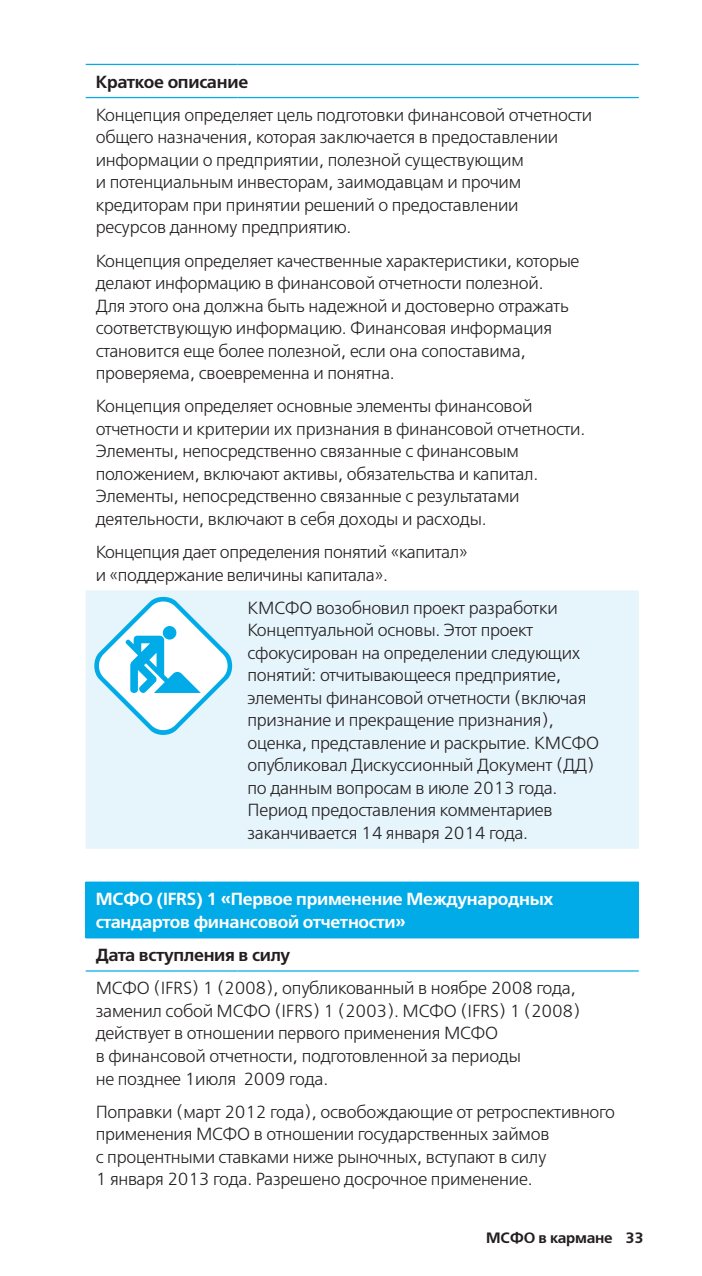
<style>
.page{position:relative;width:702px;height:1276px;background:#fff}
.page>*{position:absolute;margin:0;border:0;box-sizing:border-box;transform-origin:0 0}
.t1{font:300 17.5px/22.5px "Free Set";letter-spacing:-.015em;color:#231f20}
.t2{font:600 17.5px/22.5px "Free Set";letter-spacing:-.015em;color:#fff}
.t3{font:600 17.5px "Free Set";letter-spacing:-.015em;color:#231f20}
.t4{font:600 15px "Free Set";letter-spacing:-.015em;color:#231f20}
</style>
<div class="page">
<div style="left:86px;top:590px;width:552px;height:259px;background:#e6f4fb"></div>
<div style="left:86px;top:882px;width:552px;height:56px;background:#00abe7"></div>
<hr style="left:86px;top:64px;width:151px;height:1px;background:#00abe7">
<hr style="left:237px;top:64px;width:401px;height:1px;background:#00abe7">
<hr style="left:86px;top:97px;width:151px;height:1px;background:#00abe7">
<hr style="left:237px;top:97px;width:401px;height:1px;background:#00abe7">
<hr style="left:86px;top:881px;width:151px;height:2px;background:#00abe7">
<hr style="left:237px;top:881px;width:401px;height:2px;background:#00abe7">
<hr style="left:86px;top:970px;width:151px;height:1px;background:#00abe7">
<hr style="left:237px;top:970px;width:401px;height:1px;background:#00abe7">
<svg style="left:93px;top:595px;width:141px;height:142px"></svg>
<p class="t3" style="left:96px;top:71px;width:154px">Краткое описание</p>
<p class="t1" style="left:96px;top:104px;width:498px">Концепция определяет цель подготовки финансовой отчетности общего назначения, которая заключается в предоставлении информации о предприятии, полезной существующим<br>и потенциальным инвесторам, заимодавцам и прочим кредиторам при принятии решений о предоставлении ресурсов данному предприятию.</p>
<p class="t1" style="left:96px;top:250px;width:485px">Концепция определяет качественные характеристики, которые делают информацию в финансовой отчетности полезной.<br>Для этого она должна быть надежной и достоверно отражать соответствующую информацию. Финансовая информация становится еще более полезной, если она сопоставима, проверяема, своевременна и понятна.</p>
<p class="t1" style="left:96px;top:395px;width:491px">Концепция определяет основные элементы финансовой отчетности и критерии их признания в финансовой отчетности.<br>Элементы, непосредственно связанные с финансовым положением, включают активы, обязательства и капитал.<br>Элементы, непосредственно связанные с результатами деятельности, включают в себя доходы и расходы.</p>
<p class="t1" style="left:96px;top:541px;width:373px">Концепция дает определения понятий «капитал» и «поддержание величины капитала».</p>
<p class="t1" style="left:247px;top:597px;width:353px">КМСФО возобновил проект разработки Концептуальной основы. Этот проект сфокусирован на определении следующих понятий: отчитывающееся предприятие, элементы финансовой отчетности (включая признание и прекращение признания), оценка, представление и раскрытие. КМСФО опубликовал Дискуссионный Документ (ДД) по данным вопросам в июле 2013 года.<br>Период предоставления комментариев заканчивается 14 января 2014 года.</p>
<p class="t2" style="left:96px;top:888px;width:459px">МСФО (IFRS) 1 «Первое применение Международных стандартов финансовой отчетности»</p>
<p class="t3" style="left:96px;top:944px;width:196px">Дата вступления в силу</p>
<p class="t1" style="left:96px;top:977px;width:486px">МСФО (IFRS) 1 (2008), опубликованный в ноябре 2008 года, заменил собой МСФО (IFRS) 1 (2003). МСФО (IFRS) 1 (2008) действует в отношении первого применения МСФО<br>в финансовой отчетности, подготовленной за периоды<br>не позднее 1июля 2009 года.</p>
<p class="t1" style="left:96px;top:1100px;width:521px">Поправки (март 2012 года), освобождающие от ретроспективного применения МСФО в отношении государственных займов<br>c процентными ставками ниже рыночных, вступают в силу<br>1 января 2013 года. Разрешено досрочное применение.</p>
<p class="t4" style="left:486px;top:1228px;width:159px">МСФО в кармане 33</p>
</div>
